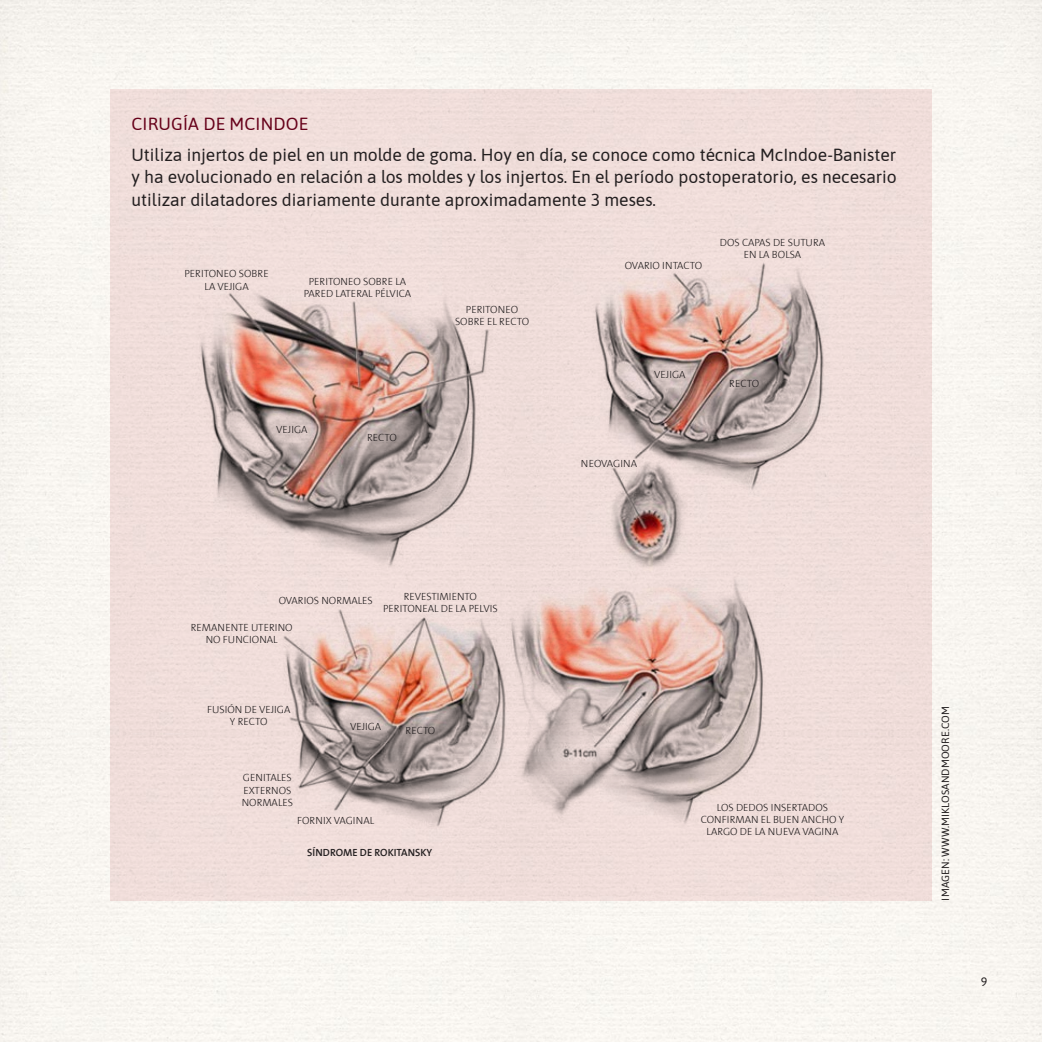
<style>
.page{position:relative;width:1042px;height:1042px;background:#fff}
.page>*{position:absolute;margin:0;border:0;box-sizing:border-box;transform-origin:0 0}
.corpo{font:17.5px/22.8px "Asap";color:#231f20;text-align:justify}
.subtitulo{font:17.5px "Asap";letter-spacing:.01em;color:#660019}
.t1{font:12.25px "Asap";color:#231f20}
.legenda{font:300 10.5px/12.2px "The Sans B3";color:#231f20;text-align:center}
.corpo-2{font:10.5px "Asap";letter-spacing:.01em;color:#231f20}
.legenda-2{font:600 10.5px "The Sans B6";color:#231f20}
</style>
<div class="page">
<div style="left:110px;top:89px;width:822px;height:811px;background:#f0ddda"></div>
<img style="left:191px;top:246px;width:643px;height:617px">
<p class="subtitulo" style="left:132px;top:112px;width:178px">CIRUGÍA DE MCINDOE</p>
<p class="corpo" style="left:131px;top:142px;width:767px">Utiliza injertos de piel en un molde de goma. Hoy en día, se conoce como técnica McIndoe-Banister y ha evolucionado en relación a los moldes y los injertos. En el período postoperatorio, es necesario utilizar dilatadores diariamente durante aproximadamente 3 meses.</p>
<p class="legenda" style="left:184px;top:268px;width:86px">PERITONEO SOBRE<br>LA VEJIGA</p>
<p class="legenda" style="left:304px;top:275px;width:109px">PERITONEO SOBRE LA<br>PARED LATERAL PÉLVICA</p>
<p class="legenda" style="left:276px;top:424px;width:33px">VEJIGA</p>
<p class="legenda" style="left:367px;top:431px;width:31px">RECTO</p>
<p class="legenda" style="left:455px;top:303px;width:76px">PERITONEO<br>SOBRE EL RECTO</p>
<p class="legenda" style="left:625px;top:260px;width:79px">OVARIO INTACTO</p>
<p class="legenda" style="left:720px;top:237px;width:107px">DOS CAPAS DE SUTURA<br>EN LA BOLSA</p>
<p class="legenda" style="left:654px;top:369px;width:33px">VEJIGA</p>
<p class="legenda" style="left:581px;top:457px;width:58px">NEOVAGINA</p>
<p class="legenda" style="left:729px;top:378px;width:31px">RECTO</p>
<p class="legenda" style="left:279px;top:595px;width:96px">OVARIOS NORMALES</p>
<p class="legenda" style="left:191px;top:621px;width:103px">REMANENTE UTERINO<br>NO FUNCIONAL</p>
<p class="legenda" style="left:383px;top:591px;width:116px">REVESTIMIENTO<br>PERITONEAL DE LA PELVIS</p>
<p class="legenda" style="left:207px;top:704px;width:85px">FUSIÓN DE VEJIGA<br>Y RECTO</p>
<p class="legenda" style="left:242px;top:772px;width:53px;text-align:left">GENITALES<br>EXTERNOS<br>NORMALES</p>
<p class="legenda" style="left:350px;top:720px;width:33px">VEJIGA</p>
<p class="legenda" style="left:297px;top:814px;width:79px">FORNIX VAGINAL</p>
<p class="legenda" style="left:405px;top:724px;width:31px">RECTO</p>
<p class="legenda-2" style="left:307px;top:847px;width:126px">SÍNDROME DE ROKITANSKY</p>
<p class="legenda" style="left:701px;top:801px;width:145px">LOS DEDOS INSERTADOS<br>CONFIRMAN EL BUEN ANCHO Y<br>LARGO DE LA NUEVA VAGINA</p>
<p class="corpo-2" style="left:938px;top:900px;width:196px;rotate:-90deg">IMAGEN: WWW.MIKLOSANDMOORE.COM</p>
<p class="t1" style="left:981px;top:973px;width:8px">9</p>
</div>
